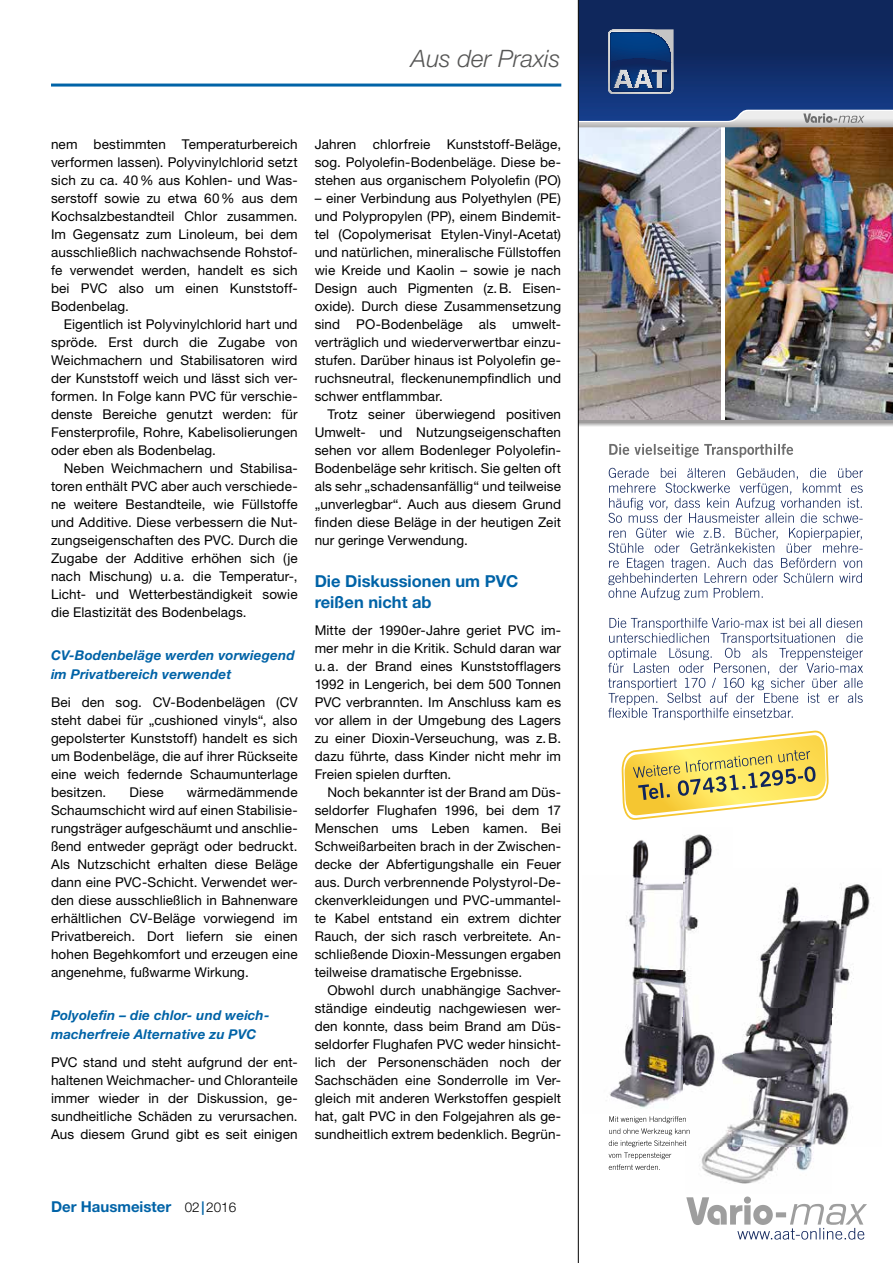
<style>
.page{position:relative;width:893px;height:1263px;background:#fff}
.page>*{position:absolute;margin:0;border:0;box-sizing:border-box;transform-origin:0 0}
.t1{font:italic 300 24px "Helvetica Neue LT Std";color:#565655}
.t2{font:700 16.5px/21px "Helvetica Neue LT Std";color:#0063a7}
.t3{font:700 15px "Helvetica Neue LT Std";color:#0063a7}
.t4{font:13.5px/18px "Helvetica Neue LT Std";letter-spacing:.01em;color:#000;text-align:justify}
.t5{font:italic 700 13.5px/19.5px "Helvetica Neue LT Std";letter-spacing:.01em;color:#0063a7}
.s1{font-weight:300;font-size:13.5px;color:#000}
.s2{font-size:13.5px}
</style>
<div class="page">
<hr style="left:51px;top:84px;width:510px;height:3px;background:#0063a7">
<img style="left:578px;top:0;width:315px;height:1263px">
<h1 class="t1" style="left:411px;top:44px;width:150px">Aus der Praxis</h1>
<p class="t4" style="left:51px;top:135px;width:248px">nem bestimmten Temperaturbereich verformen lassen). Polyvinylchlorid setzt sich zu ca. 40% aus Kohlen- und Was&shy;serstoff sowie zu etwa 60% aus dem Kochsalzbestandteil Chlor zusammen.<br>Im Gegensatz zum Linoleum, bei dem ausschließlich nachwachsende Rohstof&shy;fe verwendet werden, handelt es sich bei PVC also um einen Kunststoff-Bodenbelag.</p>
<p class="t4" style="left:51px;top:315px;width:248px;text-indent:13px">Eigentlich ist Polyvinylchlorid hart und spröde. Erst durch die Zugabe von Weichmachern und Stabilisatoren wird der Kunststoff weich und lässt sich ver&shy;formen. In Folge kann PVC für verschie&shy;denste Bereiche genutzt werden: für Fensterprofile, Rohre, Kabelisolierungen oder eben als Bodenbelag.</p>
<p class="t4" style="left:51px;top:459px;width:248px;text-indent:13px">Neben Weichmachern und Stabilisa&shy;toren enthält PVC aber auch verschiede&shy;ne weitere Bestandteile, wie Füllstoffe und Additive. Diese verbessern die Nut&shy;zungseigenschaften des PVC. Durch die Zugabe der Additive erhöhen sich (je nach Mischung) u.a. die Temperatur-, Licht- und Wetterbeständigkeit sowie die Elastizität des Bodenbelags.</p>
<p class="t5" style="left:51px;top:645px;width:245px">CV-Bodenbeläge werden vorwiegend im Privatbereich verwendet</p>
<p class="t4" style="left:51px;top:693px;width:248px">Bei den sog. CV-Bodenbelägen (CV steht dabei für „cushioned vinyls“, also gepolsterter Kunststoff) handelt es sich um Bodenbeläge, die auf ihrer Rückseite eine weich federnde Schaumunterlage besitzen.</p>
<p class="t4" style="left:51px;top:783px;width:248px;text-indent:136px">wärmedämmende Schaumschicht wird auf einen Stabilisie&shy;rungsträger aufgeschäumt und anschlie&shy;ßend entweder geprägt oder bedruckt.<br>Als Nutzschicht erhalten diese Beläge dann eine PVC-Schicht. Verwendet wer&shy;den diese ausschließlich in Bahnenware erhältlichen CV-Beläge vorwiegend im Privatbereich. Dort liefern sie einen hohen Begehkomfort und erzeugen eine angenehme, fußwarme Wirkung.</p>
<p class="t5" style="left:51px;top:1005px;width:219px">Polyolefin – die chlor- und weich&shy;macherfreie Alternative zu PVC</p>
<p class="t4" style="left:51px;top:1053px;width:248px">PVC stand und steht aufgrund der ent&shy;haltenen Weichmacher- und Chloranteile immer wieder in der Diskussion, ge&shy;sundheitliche Schäden zu verursachen.<br>Aus diesem Grund gibt es seit einigen</p>
<p class="t4" style="left:129px;top:783px;width:36px">Diese</p>
<p class="t4" style="left:315px;top:135px;width:248px">Jahren chlorfreie Kunststoff-Beläge, sog. Polyolefin-Bodenbeläge. Diese be&shy;stehen aus organischem Polyolefin (PO)</p>
<p class="t4" style="left:315px;top:189px;width:248px">– einer Verbindung aus Polyethylen (PE) und Polypropylen (PP), einem Bindemit&shy;tel (Copolymerisat Etylen-Vinyl-Acetat) und natürlichen, mineralische Füllstoffen wie Kreide und Kaolin – sowie je nach Design auch Pigmenten (z.B. Eisen&shy;oxide). Durch diese Zusammensetzung sind PO-Bodenbeläge als umwelt&shy;verträglich und wiederverwertbar einzu&shy;stufen. Darüber hinaus ist Polyolefin ge&shy;ruchsneutral, fleckenunempfindlich und schwer entflammbar.</p>
<p class="t4" style="left:315px;top:405px;width:248px;text-indent:13px">Trotz seiner überwiegend positiven Umwelt- und Nutzungseigenschaften sehen vor allem Bodenleger Polyolefin-Bodenbeläge sehr kritisch. Sie gelten oft als sehr „schadensanfällig“ und teilweise „unverlegbar“. Auch aus diesem Grund finden diese Beläge in der heutigen Zeit nur geringe Verwendung.</p>
<p class="t2" style="left:315px;top:570px;width:205px">Die Diskussionen um PVC reißen nicht ab</p>
<p class="t4" style="left:315px;top:621px;width:248px">Mitte der 1990er-Jahre geriet PVC im&shy;mer mehr in die Kritik. Schuld daran war u.a. der Brand eines Kunststofflagers 1992 in Lengerich, bei dem 500 Tonnen PVC verbrannten. Im Anschluss kam es vor allem in der Umgebung des Lagers zu einer Dioxin-Verseuchung, was z.B. dazu führte, dass Kinder nicht mehr im Freien spielen durften.</p>
<p class="t4" style="left:315px;top:783px;width:248px;text-indent:13px">Noch bekannter ist der Brand am Düs&shy;seldorfer Flughafen 1996, bei dem 17<br>Menschen ums Leben kamen. Bei Schweißarbeiten brach in der Zwischen&shy;decke der Abfertigungshalle ein Feuer aus. Durch verbrennende Polystyrol-De&shy;ckenverkleidungen und PVC-ummantel&shy;te Kabel entstand ein extrem dichter Rauch, der sich rasch verbreitete. An&shy;schließende Dioxin-Messungen ergaben teilweise dramatische Ergebnisse.</p>
<p class="t4" style="left:315px;top:981px;width:248px;text-indent:13px">Obwohl durch unabhängige Sachver&shy;ständige eindeutig nachgewiesen wer&shy;den konnte, dass beim Brand am Düs&shy;seldorfer Flughafen PVC weder hinsicht&shy;lich der Personenschäden noch der Sachschäden eine Sonderrolle im Ver&shy;gleich mit anderen Werkstoffen gespielt hat, galt PVC in den Folgejahren als ge&shy;sundheitlich extrem bedenklich. Begrün-</p>
<p class="t3" style="left:51px;top:1197px;width:187px">Der Hausmeister <span class="s1">02</span><span class="s2">|</span><span class="s1">2016</span></p>
</div>
